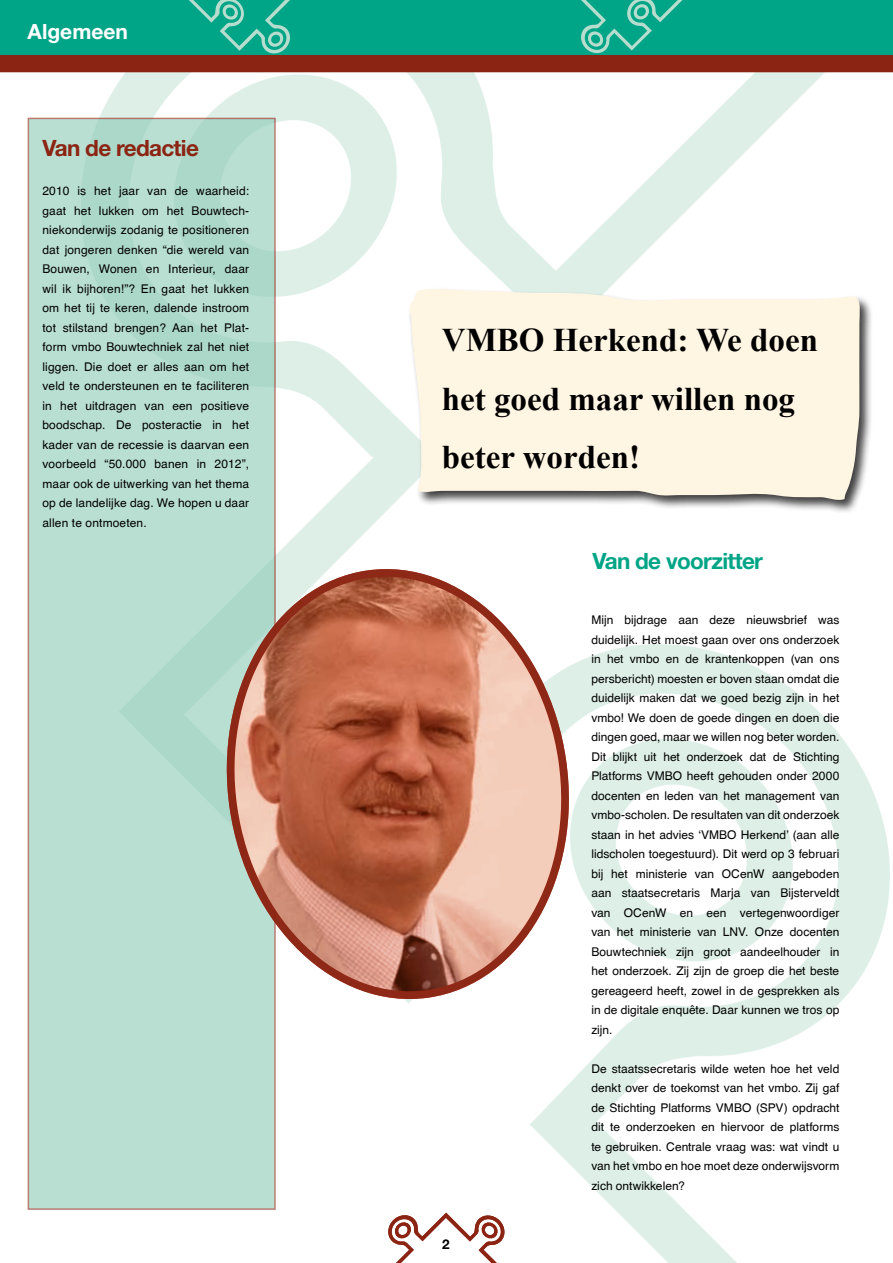
<style>
.page{position:relative;width:893px;height:1263px;background:#fff}
.page>*{position:absolute;margin:0;border:0;box-sizing:border-box;transform-origin:0 0}
.t1{font:700 33px/58.5px "Times New Roman";color:#000}
.t2{font:700 22.5px "Helvetica Neue LT";letter-spacing:-.03em;color:#00a486}
.t3{font:700 22.5px "Helvetica Neue LT";letter-spacing:-.03em;color:#8b2412}
.t4{font:700 21px "Helvetica Neue LT";color:#fff}
.t5{font:13.5px "Helvetica";color:#000}
.t6{font:700 13.5px "Helvetica Neue LT";color:#000}
.t7{font:12px/19.5px "Helvetica";letter-spacing:.005em;color:#000;text-align:justify}
</style>
<div class="page">
<img style="left:82px;top:72px;width:811px;height:1191px">
<div style="left:0;top:54px;width:893px;height:18px;background:#8b2412"></div>
<div style="left:28px;top:118px;width:248px;height:1092px;background:linear-gradient(to right,#b9e0d4,#b5dace)"></div>
<div style="left:0;top:0;width:893px;height:55px;background:#00a486"></div>
<svg style="left:581px;top:0;width:102px;height:54px"></svg>
<svg style="left:189px;top:0;width:101px;height:54px"></svg>
<svg style="left:217px;top:561px;width:362px;height:446px"></svg>
<div style="left:408px;top:287px;width:465px;height:227px;background:#000;opacity:.75"></div>
<svg style="left:409px;top:286px;width:452px;height:216px;fill:#fff5e3"></svg>
<svg style="left:388px;top:1213px;width:116px;height:50px"></svg>
<h3 class="t4" style="left:28px;top:19px;width:102px">Algemeen</h3>
<h2 class="t3" style="left:43px;top:134px;width:158px">Van de redactie</h2>
<p class="t7" style="left:43px;top:181px;width:208px">2010 is het jaar van de waarheid: gaat het lukken om het Bouwtech&shy;niekonderwijs zodanig te positioneren dat jongeren denken “die wereld van Bouwen, Wonen en Interieur, daar wil ik bijhoren!”? En gaat het lukken om het tij te keren, dalende instroom tot stilstand brengen? Aan het Plat&shy;form vmbo Bouwtechniek zal het niet liggen. Die doet er alles aan om het veld te ondersteunen en te faciliteren in het uitdragen van een positieve boodschap. De posteractie in het kader van de recessie is daarvan een voorbeeld “50.000 banen in 2012”, maar ook de uitwerking van het thema op de landelijke dag. We hopen u daar allen te ontmoeten.</p>
<h1 class="t1" style="left:442px;top:310px;width:378px">VMBO Herkend: We doen het goed maar willen nog beter worden!</h1>
<h2 class="t2" style="left:592px;top:547px;width:172px">Van de voorzitter</h2>
<p class="t5" style="left:443px;top:1231px;width:9px">2</p>
<p class="t6" style="left:442px;top:1236px;width:9px">2</p>
<p class="t7" style="left:591px;top:610px;width:250px">Mijn bijdrage aan deze nieuwsbrief was duidelijk. Het moest gaan over ons onderzoek in het vmbo en de krantenkoppen (van ons persbericht) moesten er boven staan omdat die duidelijk maken dat we goed bezig zijn in het vmbo! We doen de goede dingen en doen die dingen goed, maar we willen nog beter worden.<br>Dit blijkt uit het onderzoek dat de Stichting Platforms VMBO heeft gehouden onder 2000 docenten en leden van het management van vmbo-scholen. De resultaten van dit onderzoek staan in het advies ‘VMBO Herkend’ (aan alle lidscholen toegestuurd). Dit werd op 3 februari bij het ministerie van OCenW aangeboden aan staatsecretaris Marja van Bijsterveldt van OCenW en een vertegenwoordiger van het ministerie van LNV. Onze docenten Bouwtechniek zijn groot aandeelhouder in het onderzoek. Zij zijn de groep die het beste gereageerd heeft, zowel in de gesprekken als in de digitale enquête. Daar kunnen we tros op zijn.</p>
<p class="t7" style="left:591px;top:1058px;width:249px">De staatssecretaris wilde weten hoe het veld denkt over de toekomst van het vmbo. Zij gaf de Stichting Platforms VMBO (SPV) opdracht dit te onderzoeken en hiervoor de platforms te gebruiken. Centrale vraag was: wat vindt u van het vmbo en hoe moet deze onderwijsvorm zich ontwikkelen?</p>
</div>
